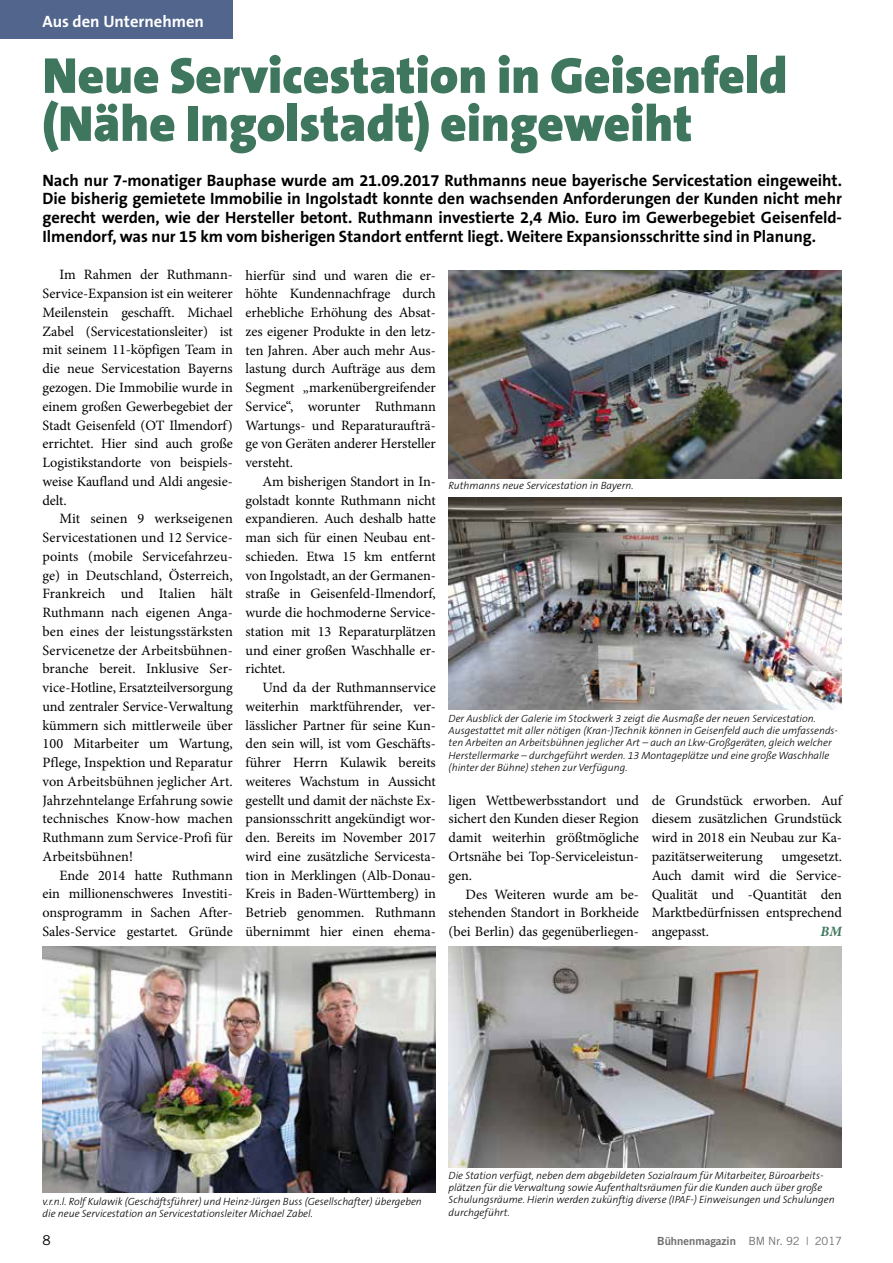
<style>
.page{position:relative;width:893px;height:1263px;background:#fff}
.page>*{position:absolute;margin:0;border:0;box-sizing:border-box;transform-origin:0 0}
.t1{font:900 51px/48px "The Sans B9";color:#3f765e}
.t2{font:700 16.5px/18.8px "The Sans B7";letter-spacing:-.005em;color:#000;text-align:justify}
.t3{font:700 16.5px "The Sans B7";color:#fff}
.t4{font:14.25px/18.8px "Minion Pro";letter-spacing:-.005em;color:#000;text-align:justify}
.t5{font:italic 700 14.25px "Minion Pro";color:#3f765e}
.t6{font:13.5px "Trade Gothic";color:#000}
.t7{font:11.25px "Trade Gothic Bold Two";color:#6e6e6e}
.t8{font:italic 300 10.5px/12.3px "The Sans B3";color:#000}
.s1{font-family:"Trade Gothic"}
</style>
<div class="page">
<div style="left:0;top:0;width:233px;height:39px;background:#51658d"></div>
<img style="left:43px;top:946px;width:393px;height:246px">
<img style="left:449px;top:270px;width:393px;height:208px">
<img style="left:449px;top:497px;width:393px;height:213px">
<img style="left:449px;top:946px;width:393px;height:221px">
<p class="t3" style="left:43px;top:13px;width:163px">Aus den Unternehmen</p>
<h1 class="t1" style="left:43px;top:53px;width:746px">Neue Servicestation in Geisenfeld (Nähe Ingolstadt) eingeweiht</h1>
<p class="t2" style="left:43px;top:171px;width:801px">Nach nur 7-monatiger Bauphase wurde am 21.09.2017 Ruthmanns neue bayerische Servicestation eingeweiht.<br>Die bisherig gemietete Immobilie in Ingolstadt konnte den wachsenden Anforderungen der Kunden nicht mehr gerecht werden, wie der Hersteller betont. Ruthmann investierte 2,4 Mio. Euro im Gewerbegebiet Geisenfeld-Ilmendorf, was nur 15 km vom bisherigen Standort entfernt liegt. Weitere Expansionsschritte sind in Planung.</p>
<p class="t4" style="left:43px;top:266px;width:192px;text-indent:17px">Im Rahmen der Ruthmann-Service-Expansion ist ein weiterer Meilenstein geschafft. Michael Zabel (Servicestationsleiter) ist mit seinem 11-köpfigen Team in die neue Servicestation Bayerns gezogen. Die Immobilie wurde in einem großen Gewerbegebiet der Stadt Geisenfeld (OT Ilmendorf) errichtet. Hier sind auch große Logistikstandorte von beispiels&shy;weise Kaufland und Aldi angesie&shy;delt.</p>
<p class="t4" style="left:43px;top:509px;width:192px;text-indent:17px">Mit seinen 9 werkseigenen Servicestationen und 12 Service&shy;points (mobile Servicefahrzeu&shy;ge) in Deutschland, Österreich, Frankreich und Italien hält Ruthmann nach eigenen Anga&shy;ben eines der leistungsstärksten Servicenetze der Arbeitsbühnen&shy;branche bereit. Inklusive Ser&shy;vice-Hotline, Ersatzteilversorgung und zentraler Service-Verwaltung kümmern sich mittlerweile über 100 Mitarbeiter um Wartung, Pflege, Inspektion und Reparatur von Arbeitsbühnen jeglicher Art.<br>Jahrzehntelange Erfahrung sowie technisches Know-how machen Ruthmann zum Service-Profi für Arbeitsbühnen!</p>
<p class="t4" style="left:43px;top:866px;width:192px;text-indent:17px">Ende 2014 hatte Ruthmann ein millionenschweres Investiti&shy;onsprogramm in Sachen After-Sales-Service gestartet. Gründe</p>
<p class="t4" style="left:246px;top:266px;width:192px">hierfür sind und waren die er&shy;höhte Kundennachfrage durch erhebliche Erhöhung des Absat&shy;zes eigener Produkte in den letz&shy;ten Jahren. Aber auch mehr Aus&shy;lastung durch Aufträge aus dem Segment „markenübergreifender Service“, worunter Ruthmann Wartungs- und Reparaturaufträ&shy;ge von Geräten anderer Hersteller versteht.</p>
<p class="t4" style="left:246px;top:472px;width:192px;text-indent:17px">Am bisherigen Standort in In&shy;golstadt konnte Ruthmann nicht expandieren. Auch deshalb hatte man sich für einen Neubau ent&shy;schieden. Etwa 15 km entfernt von Ingolstadt, an der Germanen&shy;straße in Geisenfeld-Ilmendorf, wurde die hochmoderne Service&shy;station mit 13 Reparaturplätzen und einer großen Waschhalle er&shy;richtet.</p>
<p class="t4" style="left:246px;top:678px;width:192px;text-indent:17px">Und da der Ruthmannservice weiterhin marktführender, ver&shy;lässlicher Partner für seine Kun&shy;den sein will, ist vom Geschäfts&shy;führer Herrn Kulawik bereits weiteres Wachstum in Aussicht gestellt und damit der nächste Ex&shy;pansionsschritt angekündigt wor&shy;den. Bereits im November 2017 wird eine zusätzliche Servicesta&shy;tion in Merklingen (Alb-Donau-Kreis in Baden-Württemberg) in Betrieb genommen. Ruthmann übernimmt hier einen ehema-</p>
<p class="t8" style="left:449px;top:480px;width:186px">Ruthmanns neue Servicestation in Bayern.</p>
<p class="t8" style="left:449px;top:712px;width:391px">Der Ausblick der Galerie im Stockwerk 3 zeigt die Ausmaße der neuen Servicestation.<br>Ausgestattet mit aller nötigen (Kran-)Technik können in Geisenfeld auch die umfassends&shy;ten Arbeiten an Arbeitsbühnen jeglicher Art – auch an Lkw-Großgeräten, gleich welcher Herstellermarke – durchgeführt werden. 13 Montageplätze und eine große Waschhalle (hinter der Bühne) stehen zur Verfügung.</p>
<p class="t4" style="left:449px;top:791px;width:192px">ligen Wettbewerbsstandort und sichert den Kunden dieser Region damit weiterhin größtmögliche Ortsnähe bei Top-Serviceleistun&shy;gen.</p>
<p class="t4" style="left:449px;top:885px;width:192px;text-indent:17px">Des Weiteren wurde am be&shy;stehenden Standort in Borkheide (bei Berlin) das gegenüberliegen-</p>
<p class="t4" style="left:652px;top:791px;width:192px">de Grundstück erworben. Auf diesem zusätzlichen Grundstück wird in 2018 ein Neubau zur Ka&shy;pazitätserweiterung</p>
<p class="t4" style="left:652px;top:847px;width:192px;text-indent:130px">umgesetzt.<br>Auch damit wird die Service-Qualität und -Quantität den Marktbedürfnissen entsprechend angepasst.</p>
<p class="t5" style="left:820px;top:923px;width:23px">BM</p>
<p class="t8" style="left:43px;top:1195px;width:381px">v.r.n.l. Rolf Kulawik (Geschäftsführer) und Heinz-Jürgen Buss (Gesellschafter) übergeben die neue Servicestation an Servicestationsleiter Michael Zabel.</p>
<p class="t8" style="left:449px;top:1169px;width:388px">Die Station verfügt, neben dem abgebildeten Sozialraum für Mitarbeiter, Büroarbeits&shy;plätzen für die Verwaltung sowie Aufenthaltsräumen für die Kunden auch über große Schulungsräume. Hierin werden zukünftig diverse (IPAF-) Einweisungen und Schulungen durchgeführt.</p>
<p class="t6" style="left:43px;top:1232px;width:10px">8</p>
<p class="t7" style="left:657px;top:1234px;width:186px">Bühnenmagazin <span class="s1">BM Nr. 92 | 2017</span></p>
</div>
